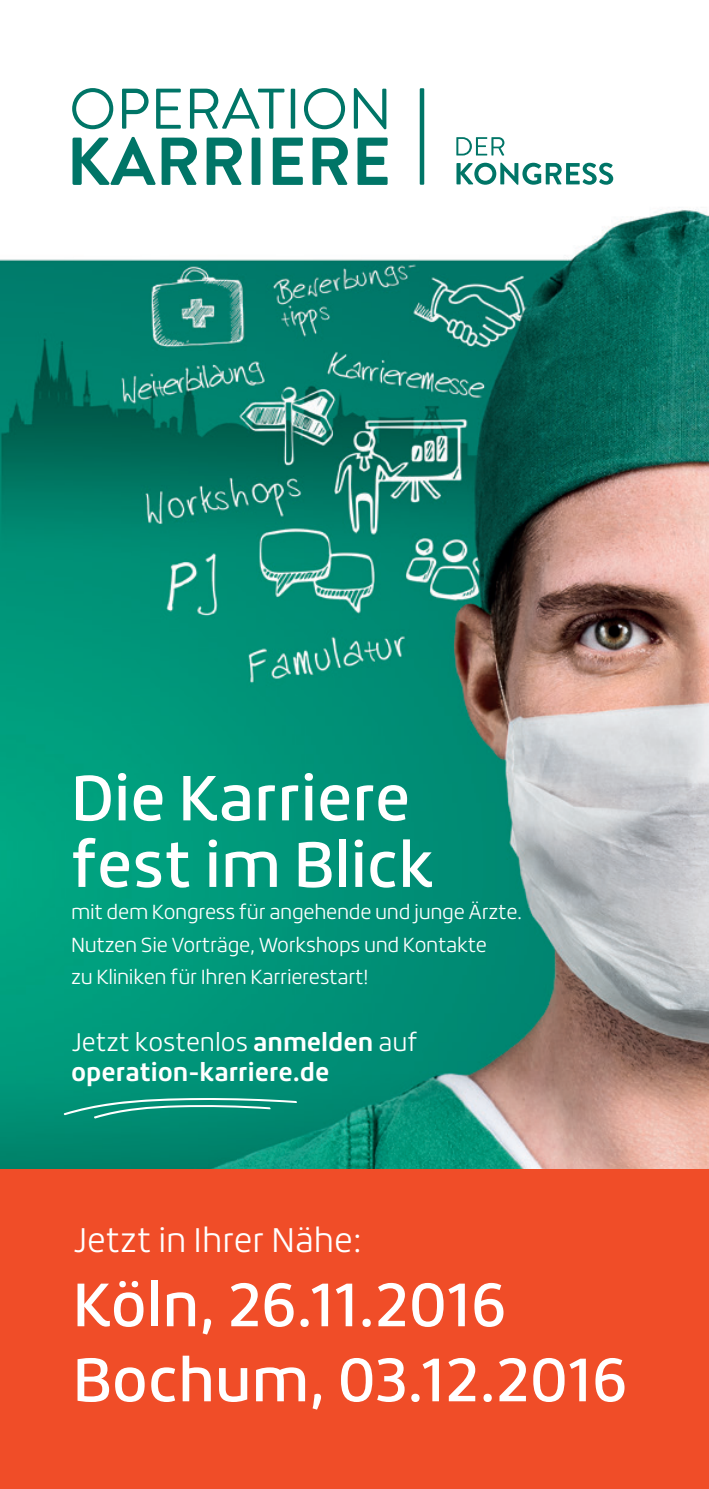
<style>
.page{position:relative;width:709px;height:1489px;background:#fff}
.page>*{position:absolute;margin:0;border:0;box-sizing:border-box;transform-origin:0 0}
.t1{font:500 62.5px/66.5px "Roihu";color:#fff}
.t2{font:500 60px/75px "Roihu";color:#fff}
.t3{font:300 33.5px "Roihu";color:#fff}
.t4{font:700 25px/30px "Roihu";color:#fff}
.t5{font:300 20px/32.5px "Roihu";letter-spacing:-.015em;color:#fff}
.s1{font-weight:300}
</style>
<div class="page">
<img style="left:0;top:88px;width:709px;height:1081px">
<hr style="left:420px;top:88px;width:4px;height:97px;background:#007567">
<svg style="left:456px;top:137px;width:48px;height:18px"></svg>
<svg style="left:456px;top:163px;width:157px;height:22px"></svg>
<svg style="left:72px;top:88px;width:41px;height:41px"></svg>
<svg style="left:122px;top:89px;width:26px;height:40px"></svg>
<svg style="left:156px;top:89px;width:25px;height:40px"></svg>
<svg style="left:190px;top:88px;width:94px;height:41px"></svg>
<hr style="left:291px;top:89px;width:4px;height:40px;background:#007567">
<svg style="left:304px;top:88px;width:41px;height:41px"></svg>
<svg style="left:354px;top:88px;width:32px;height:41px"></svg>
<svg style="left:72px;top:137px;width:84px;height:48px"></svg>
<svg style="left:162px;top:138px;width:35px;height:47px"></svg>
<svg style="left:207px;top:138px;width:35px;height:47px"></svg>
<div style="left:252px;top:138px;width:8px;height:47px;background:#007567"></div>
<svg style="left:273px;top:138px;width:30px;height:47px"></svg>
<svg style="left:312px;top:138px;width:36px;height:47px"></svg>
<svg style="left:357px;top:138px;width:30px;height:47px"></svg>
<svg style="left:63px;top:1097px;width:234px;height:21px;background:#2ba08a"></svg>
<div style="left:0;top:1169px;width:709px;height:319px;background:#f04d28"></div>
<svg style="left:0;top:843px;width:1px;height:314px"></svg>
<h1 class="t1" style="left:71px;top:765px;width:364px">Die Karriere fest im Blick</h1>
<p class="t5" style="left:71px;top:896px;width:453px">mit dem Kongress für angehende und junge Ärzte.<br>Nutzen Sie Vorträge, Workshops und Kontakte<br>zu Kliniken für Ihren Karrierestart!</p>
<p class="t4" style="left:71px;top:1026px;width:348px"><span class="s1">Jetzt kostenlos</span> anmelden <span class="s1">auf </span>operation-karriere.de</p>
<h3 class="t3" style="left:73px;top:1220px;width:291px">Jetzt in Ihrer Nähe:</h3>
<h2 class="t2" style="left:73px;top:1267px;width:556px">Köln, 26.11.2016<br>Bochum, 03.12.2016</h2>
</div>
